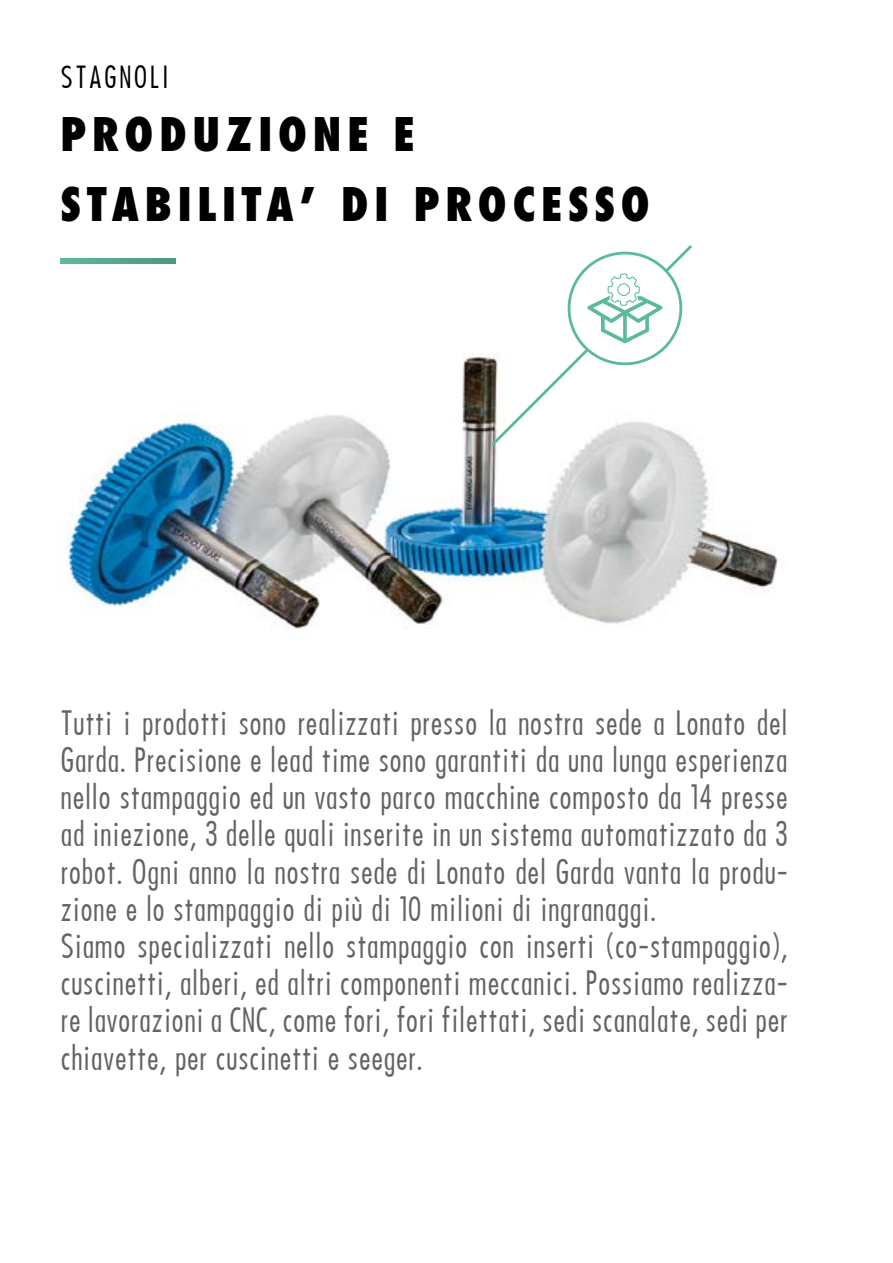
<style>
.page{position:relative;width:893px;height:1263px;background:#fff}
.page>*{position:absolute;margin:0;border:0;box-sizing:border-box;transform-origin:0 0}
.t1{font:800 condensed 45px/70.3px "Futura";letter-spacing:.13em;color:#000}
.t2{font:500 30.9px/37.2px "Futura Cond";letter-spacing:.01em;color:#646363}
.t3{font:500 28.2px "Futura Cond";letter-spacing:.09em;color:#000}
</style>
<div class="page">
<svg style="left:60px;top:258px;width:115px;height:6px"></svg>
<img style="left:67px;top:355px;width:711px;height:274px">
<svg style="left:488px;top:245px;width:207px;height:204px"></svg>
<p class="t3" style="left:60px;top:59px;width:110px">STAGNOLI</p>
<h1 class="t1" style="left:60px;top:99px;width:591px">PRODUZIONE E<br>STABILITA’ DI PROCESSO</h1>
<p class="t2" style="left:60px;top:705px;width:729px">Tutti i prodotti sono realizzati presso la nostra sede a Lonato del Garda. Precisione e lead time sono garantiti da una lunga esperienza nello stampaggio ed un vasto parco macchine composto da 14 presse ad iniezione, 3 delle quali inserite in un sistema automatizzato da 3 robot. Ogni anno la nostra sede di Lonato del Garda vanta la produ&shy;zione e lo stampaggio di più di 10 milioni di ingranaggi.<br>Siamo specializzati nello stampaggio con inserti (co-stampaggio), cuscinetti, alberi, ed altri componenti meccanici. Possiamo realizza&shy;re lavorazioni a CNC, come fori, fori filettati, sedi scanalate, sedi per chiavette, per cuscinetti e seeger.</p>
</div>
